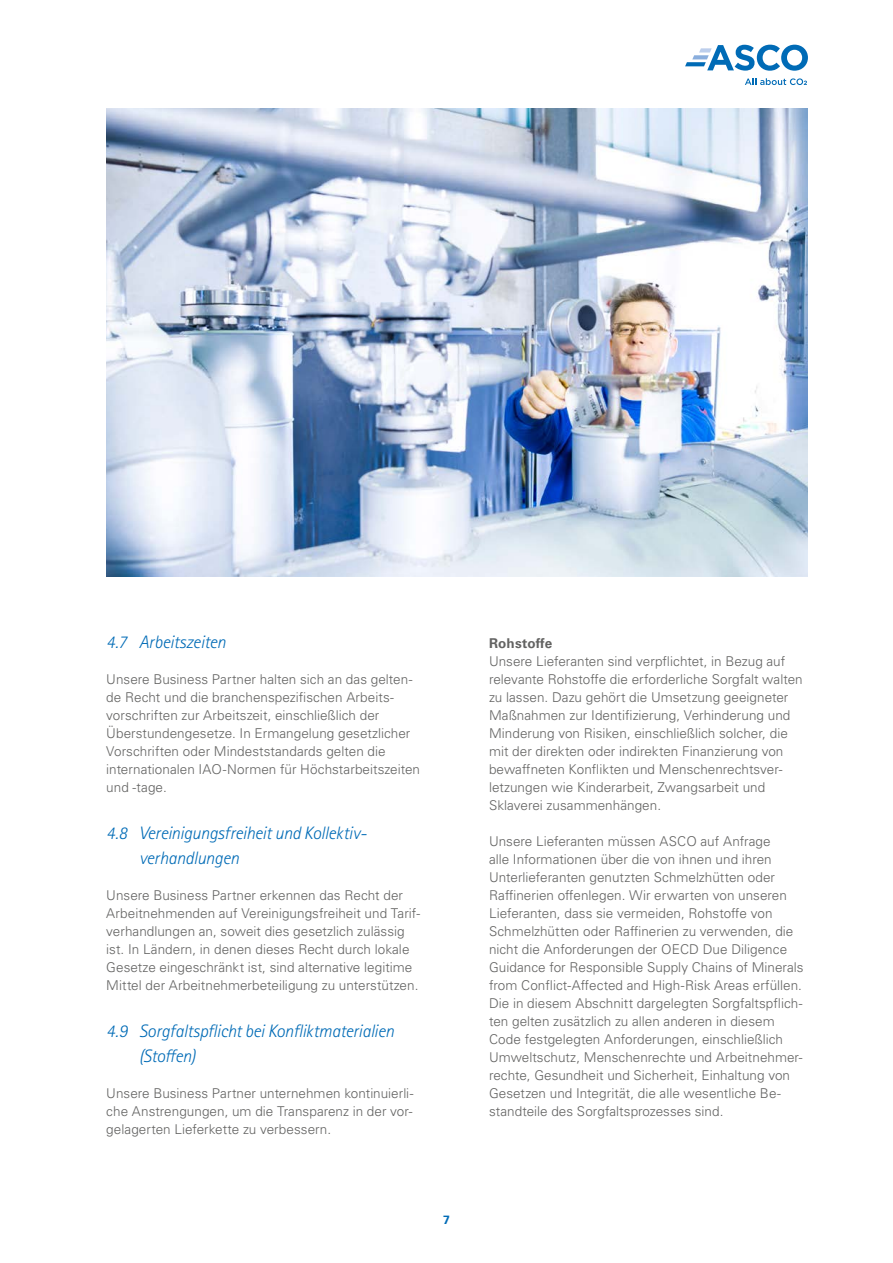
<style>
.page{position:relative;width:893px;height:1263px;background:#fff}
.page>*{position:absolute;margin:0;border:0;box-sizing:border-box;transform-origin:0 0}
.t1{font:italic 300 18px/25.5px "Rotis Sans Serif Pro";letter-spacing:-.015em;color:#006bb6}
.t2{font:300 13.5px/18px "Univers LT Pro 45";color:#636362}
.t3{font:700 13.5px "Univers LT Pro 65";letter-spacing:.015em;color:#636362}
.t4{font:700 12px "Univers LT Pro 65";color:#006bb6}
</style>
<div class="page">
<img style="left:106px;top:108px;width:702px;height:468px">
<svg style="left:685px;top:45px;width:123px;height:26px"></svg>
<svg style="left:745px;top:78px;width:62px;height:7px"></svg>
<h1 class="t1" style="left:106px;top:629px;width:121px">4.7 Arbeitszeiten</h1>
<p class="t2" style="left:106px;top:670px;width:315px">Unsere Business Partner halten sich an das gelten&shy;de Recht und die branchenspezifischen Arbeits&shy;vorschriften zur Arbeitszeit, einschließlich der Überstundengesetze. In Ermangelung gesetzlicher Vorschriften oder Mindeststandards gelten die internationalen IAO-Normen für Höchstarbeitszeiten und -tage.</p>
<h1 class="t1" style="left:139px;top:820px;width:229px;text-indent:-33px">4.8 Vereinigungsfreiheit und Kollektiv&shy;verhandlungen</h1>
<p class="t2" style="left:106px;top:886px;width:315px">Unsere Business Partner erkennen das Recht der Arbeitnehmenden auf Vereinigungsfreiheit und Tarif&shy;verhandlungen an, soweit dies gesetzlich zulässig ist. In Ländern, in denen dieses Recht durch lokale Gesetze eingeschränkt ist, sind alternative legitime Mittel der Arbeitnehmerbeteiligung zu unterstützen.</p>
<h1 class="t1" style="left:139px;top:1018px;width:256px;text-indent:-33px">4.9 Sorgfaltspflicht bei Konfliktmaterialien (Stoffen)</h1>
<p class="t2" style="left:106px;top:1084px;width:309px;text-align:justify">Unsere Business Partner unternehmen kontinuierli&shy;che Anstrengungen, um die Transparenz in der vor&shy;gelagerten Lieferkette zu verbessern.</p>
<p class="t4" style="left:443px;top:1211px;width:8px">7</p>
<p class="t3" style="left:489px;top:634px;width:65px">Rohstoffe</p>
<p class="t2" style="left:489px;top:652px;width:315px">Unsere Lieferanten sind verpflichtet, in Bezug auf relevante Rohstoffe die erforderliche Sorgfalt walten zu lassen. Dazu gehört die Umsetzung geeigneter Maßnahmen zur Identifizierung, Verhinderung und Minderung von Risiken, einschließlich solcher, die mit der direkten oder indirekten Finanzierung von bewaffneten Konflikten und Menschenrechtsver&shy;letzungen wie Kinderarbeit, Zwangsarbeit und Sklaverei zusammenhängen.</p>
<p class="t2" style="left:489px;top:832px;width:316px">Unsere Lieferanten müssen ASCO auf Anfrage<br>alle Informationen über die von ihnen und ihren Unterlieferanten genutzten Schmelzhütten oder Raffinerien offenlegen. Wir erwarten von unseren Lieferanten, dass sie vermeiden, Rohstoffe von Schmelzhütten oder Raffinerien zu verwenden, die nicht die Anforderungen der OECD Due Diligence Guidance for Responsible Supply Chains of Minerals from Conflict-Affected and High-Risk Areas erfüllen.<br>Die in diesem Abschnitt dargelegten Sorgfaltspflich&shy;ten gelten zusätzlich zu allen anderen in diesem Code festgelegten Anforderungen, einschließlich Umweltschutz, Menschenrechte und Arbeitnehmer&shy;rechte, Gesundheit und Sicherheit, Einhaltung von Gesetzen und Integrität, die alle wesentliche Be&shy;standteile des Sorgfaltsprozesses sind.</p>
</div>
